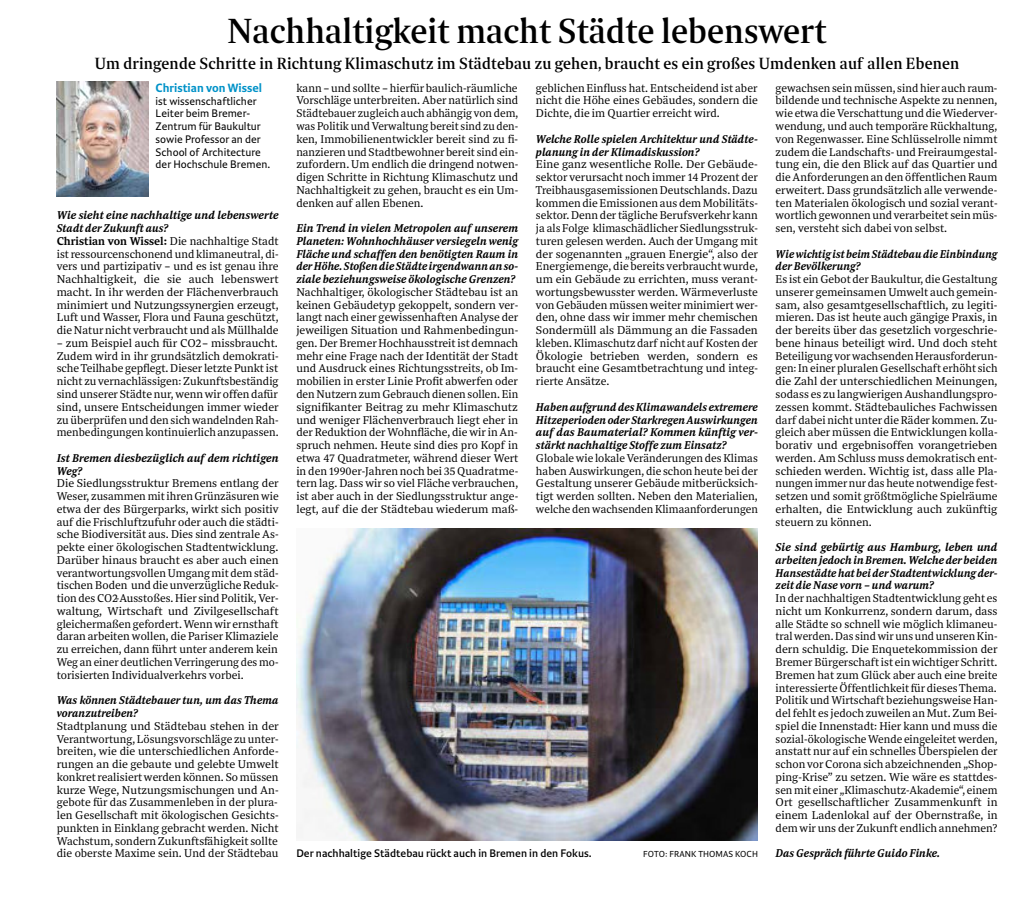
<style>
.page{position:relative;width:1012px;height:914px;background:#fff}
.page>*{position:absolute;margin:0;border:0;box-sizing:border-box;transform-origin:0 0}
.t1{font:600 35px "Weser";color:#000}
.t2{font:600 16.25px "Weser";letter-spacing:.01em;color:#000}
.t3{font:700 12px "Weser Sans";color:#0092c8}
.t4{font:11.38px/12.8px "Weser Text";color:#000;text-align:justify}
.t5{font:italic 700 11.38px/12.8px "Weser Text";color:#000}
.t6{font:11px/12.8px "Weser Sans";color:#000}
.t7{font:600 11px "Weser Sans";color:#000}
.t8{font:8.75px "Weser Sans";letter-spacing:.015em;color:#000}
.s1{font-weight:700;font-style:italic}
.s2{font-weight:700}
</style>
<div class="page">
<img style="left:57px;top:82px;width:91px;height:114px">
<img style="left:296px;top:528px;width:462px;height:312px">
<h1 class="t1" style="left:228px;top:17px;width:600px">Nachhaltigkeit macht Städte lebenswert</h1>
<h2 class="t2" style="left:95px;top:57px;width:866px">Um dringende Schritte in Richtung Klimaschutz im Städtebau zu gehen, braucht es ein großes Umdenken auf allen Ebenen</h2>
<p class="t3" style="left:156px;top:83px;width:108px">Christian von Wissel</p>
<p class="t6" style="left:156px;top:95px;width:116px">ist wissenschaftlicher<br>Leiter beim Bremer-<br>Zentrum für Baukultur sowie Professor an der<br>School of Architecture der Hochschule Bremen.</p>
<p class="t4" style="left:57px;top:210px;width:223px;text-align:left"><span class="s1">Wie sieht eine nachhaltige und lebenswerte Stadt der Zukunft aus?<br></span><span class="s2">Christian von Wissel:</span> Die nachhaltige Stadt ist ressourcenschonend und klimaneutral, di&shy;vers und partizipativ – und es ist genau ihre Nachhaltigkeit, die sie auch lebenswert macht. In ihr werden der Flächenverbrauch minimiert und Nutzungssynergien erzeugt, Luft und Wasser, Flora und Fauna geschützt, die Natur nicht verbraucht und als Müllhalde</p>
<p class="t4" style="left:57px;top:337px;width:223px">– zum Beispiel auch für CO2– missbraucht.<br>Zudem wird in ihr grundsätzlich demokrati&shy;sche Teilhabe gepflegt. Dieserletzte Punkt ist nicht zu vernachlässigen:Zukunftsbeständig sind unserer Städte nur,wennwir offen dafür sind, unsere Entscheidungen immer wieder zu überprüfen und den sichwandelnden Rah&shy;menbedingungen kontinuierlich anzupassen.</p>
<p class="t5" style="left:57px;top:452px;width:223px">Ist Bremen diesbezüglich auf dem richtigen<br>Weg?</p>
<p class="t4" style="left:57px;top:478px;width:223px">Die Siedlungsstruktur Bremens entlang der Weser, zusammen mitihren Grünzäsurenwie etwa der des Bürgerparks, wirkt sich positiv auf die Frischluftzufuhr oder auch die städti&shy;sche Biodiversität aus. Dies sind zentrale As&shy;pekte einer ökologischen Stadtentwicklung.<br>Darüber hinaus braucht es aber auch einen verantwortungsvollen Umgang mit dem städ&shy;tischen Boden und die unverzügliche Reduk&shy;tion desCO2-Ausstoßes. Hier sind Politik, Ver&shy;waltung, Wirtschaft und Zivilgesellschaft gleichermaßen gefordert. Wennwir ernsthaft daran arbeiten wollen, die Pariser Klimaziele zu erreichen, dann führt unter anderem kein Weg an einer deutlichenVerringerung des mo&shy;torisierten Individualverkehrs vorbei.</p>
<p class="t5" style="left:57px;top:694px;width:223px">Was können Städtebauer tun, um das Thema voranzutreiben?</p>
<p class="t4" style="left:57px;top:720px;width:223px">Stadtplanung und Städtebau stehen in der Verantwortung,Lösungsvorschläge zu unter&shy;breiten, wie die unterschiedlichen Anforde&shy;rungen an die gebaute und gelebte Umwelt konkret realisiert werden können. So müssen kurze Wege, Nutzungsmischungen und An&shy;gebote für das Zusammenleben in der plura&shy;len Gesellschaft mit ökologischen Gesichts&shy;punkten in Einklang gebracht werden. Nicht Wachstum, sondernZukunftsfähigkeit sollte die oberste Maxime sein. Und der Städtebau</p>
<p class="t4" style="left:296px;top:82px;width:223px">kann – und sollte – hierfür baulich-räumliche Vorschläge unterbreiten. Aber natürlich sind Städtebauer zugleich auch abhängig von dem, was Politik und Verwaltung bereit sind zu den&shy;ken, Immobilienentwickler bereit sind zu fi&shy;nanzierenund Stadtbewohner bereit sind ein&shy;zufordern. Um endlich die dringend notwen&shy;digen Schritte in Richtung Klimaschutz und Nachhaltigkeit zu gehen, braucht es ein Um&shy;denken auf allen Ebenen.</p>
<p class="t5" style="left:296px;top:223px;width:223px;text-align:justify">Ein Trend in vielen Metropolen auf unserem Planeten: Wohnhochhäuser versiegeln wenig Fläche und schaffen den benötigten Raum in derHöhe. Stoßendie Städte irgendwannanso&shy;ziale beziehungsweise ökologische Grenzen?</p>
<p class="t4" style="left:296px;top:286px;width:223px">Nachhaltiger, ökologischer Städtebau ist an keinen Gebäudetyp gekoppelt, sondern ver&shy;langt nach einer gewissenhaften Analyse der jeweiligen Situation und Rahmenbedingun&shy;gen. Der Bremer Hochhausstreit ist demnach mehr eine Frage nach der Identität der Stadt und Ausdruck eines Richtungsstreits, ob Im&shy;mobilien in erster Linie Profit abwerfen oder den Nutzern zum Gebrauch dienen sollen. Ein signifikanter Beitrag zu mehr Klimaschutz und weniger Flächenverbrauch liegt eher in der Reduktion der Wohnfläche, die wir in An&shy;spruch nehmen. Heute sind dies pro Kopf in etwa 47 Quadratmeter, während dieser Wert in den 1990er-Jahren noch bei 35 Quadratme&shy;tern lag. Dass wir so viel Fläche verbrauchen, ist aber auch in der Siedlungsstruktur ange&shy;legt, auf die der Städtebau wiederum maß-</p>
<p class="t4" style="left:536px;top:82px;width:223px">geblichen Einfluss hat. Entscheidend ist aber nicht die Höhe eines Gebäudes, sondern die Dichte, die im Quartier erreicht wird.</p>
<p class="t5" style="left:536px;top:133px;width:223px">Welche Rolle spielen Architektur und Städte&shy;planung in der Klimadiskussion?</p>
<p class="t4" style="left:536px;top:159px;width:223px">Eine ganz wesentliche Rolle. Der Gebäude&shy;sektor verursacht noch immer 14 Prozent der Treibhausgasemissionen Deutschlands. Dazu kommendieEmissionen aus dem Mobilitäts&shy;sektor. Denn der tägliche Berufsverkehr kann ja als Folge klimaschädlicher Siedlungsstruk&shy;turen gelesen werden. Auch der Umgang mit der sogenannten „grauen Energie“, also der Energiemenge, die bereits verbrauchtwurde, um ein Gebäude zu errichten, muss verant&shy;wortungsbewusster werden. Wärmeverluste von Gebäuden müssen weiter minimiertwer&shy;den, ohne dass wir immer mehr chemischen Sondermüll als Dämmung an die Fassaden kleben. Klimaschutz darf nicht aufKostender Ökologie betrieben werden, sondern es braucht eine Gesamtbetrachtung und integ&shy;rierte Ansätze.</p>
<p class="t5" style="left:536px;top:401px;width:223px;text-align:justify">HabenaufgrunddesKlimawandels extremere Hitzeperiodenoder StarkregenAuswirkungen auf das Baumaterial? Kommen künftig ver&shy;stärkt nachhaltige Stoffe zum Einsatz?</p>
<p class="t4" style="left:536px;top:452px;width:223px">Globale wie lokaleVeränderungen des Klimas haben Auswirkungen, die schon heute bei der Gestaltung unserer Gebäude mitberücksich&shy;tigt werden sollten. Neben den Materialien, welche denwachsenden Klimaanforderungen</p>
<p class="t7" style="left:296px;top:848px;width:297px">Der nachhaltige Städtebau rückt auch in Bremen in den Fokus.</p>
<p class="t8" style="left:643px;top:850px;width:116px">FOTO: FRANK THOMAS KOCH</p>
<p class="t4" style="left:775px;top:82px;width:223px">gewachsen sein müssen, sind hier auch raum&shy;bildende und technische Aspekte zu nennen, wie etwa dieVerschattung und dieWiederver&shy;wendung, und auch temporäre Rückhaltung, von Regenwasser. Eine Schlüsselrolle nimmt zudem die Landschafts- und Freiraumgestal&shy;tung ein, die den Blick auf das Quartier und die Anforderungenan den öffentlichen Raum erweitert. Dass grundsätzlich alle verwende&shy;ten Materialen ökologisch und sozial verant&shy;wortlich gewonnen und verarbeitet sein müs&shy;sen, versteht sich dabei von selbst.</p>
<p class="t5" style="left:775px;top:248px;width:223px">WiewichtigistbeimStädtebaudieEinbindung der Bevölkerung?</p>
<p class="t4" style="left:775px;top:274px;width:223px">Es ist ein Gebot der Baukultur, die Gestaltung unserer gemeinsamen Umwelt auch gemein&shy;sam, also gesamtgesellschaftlich, zu legiti&shy;mieren. Das ist heute auch gängige Praxis, in der bereits über das gesetzlich vorgeschrie&shy;bene hinaus beteiligt wird. Und doch steht Beteiligung vorwachsenden Herausforderun&shy;gen:In einer pluralen Gesellschaft erhöht sich die Zahl der unterschiedlichen Meinungen, sodass es zu langwierigenAushandlungspro&shy;zessen kommt. Städtebauliches Fachwissen darf dabei nicht unter dieRäder kommen.Zu&shy;gleich aber müssen die Entwicklungen kolla&shy;borativ und ergebnisoffen vorangetrieben werden. Am Schluss muss demokratisch ent&shy;schieden werden. Wichtig ist, dass alle Pla&shy;nungenimmer nur das heute notwendige fest&shy;setzen und somit größtmögliche Spielräume erhalten, die Entwicklung auch zukünftig steuern zu können.</p>
<p class="t5" style="left:775px;top:541px;width:223px;text-align:justify">Sie sind gebürtig aus Hamburg, leben und arbeitenjedochinBremen.Welche der beiden Hansestädtehatbeider Stadtentwicklungder&shy;zeit die Nase vorn – und warum?</p>
<p class="t4" style="left:775px;top:592px;width:223px">In der nachhaltigenStadtentwicklung geht es nicht um Konkurrenz, sondern darum, dass alle Städte so schnell wie möglich klimaneu&shy;tral werden. Das sindwir uns und unserenKin&shy;dern schuldig. Die Enquetekommission der Bremer Bürgerschaft ist ein wichtiger Schritt.<br>Bremen hat zum Glück aber auch eine breite interessierte Öffentlichkeitfür dieses Thema.<br>Politik undWirtschaft beziehungsweise Han&shy;del fehlt es jedoch zuweilen an Mut. Zum Bei&shy;spiel die Innenstadt: Hier kann und muss die sozial-ökologischeWende eingeleitet werden, anstatt nur auf ein schnelles Überspielen der schon vorCorona sich abzeichnenden „Shop&shy;ping-Krise” zu setzen. Wie wäre es stattdes&shy;sen mit einer „Klimaschutz-Akademie“, einem Ort gesellschaftlicher Zusammenkunft in einem Ladenlokal auf der Obernstraße, in dem wir uns der Zukunft endlich annehmen?</p>
<p class="t5" style="left:775px;top:847px;width:166px">Das Gespräch führte Guido Finke.</p>
</div>
